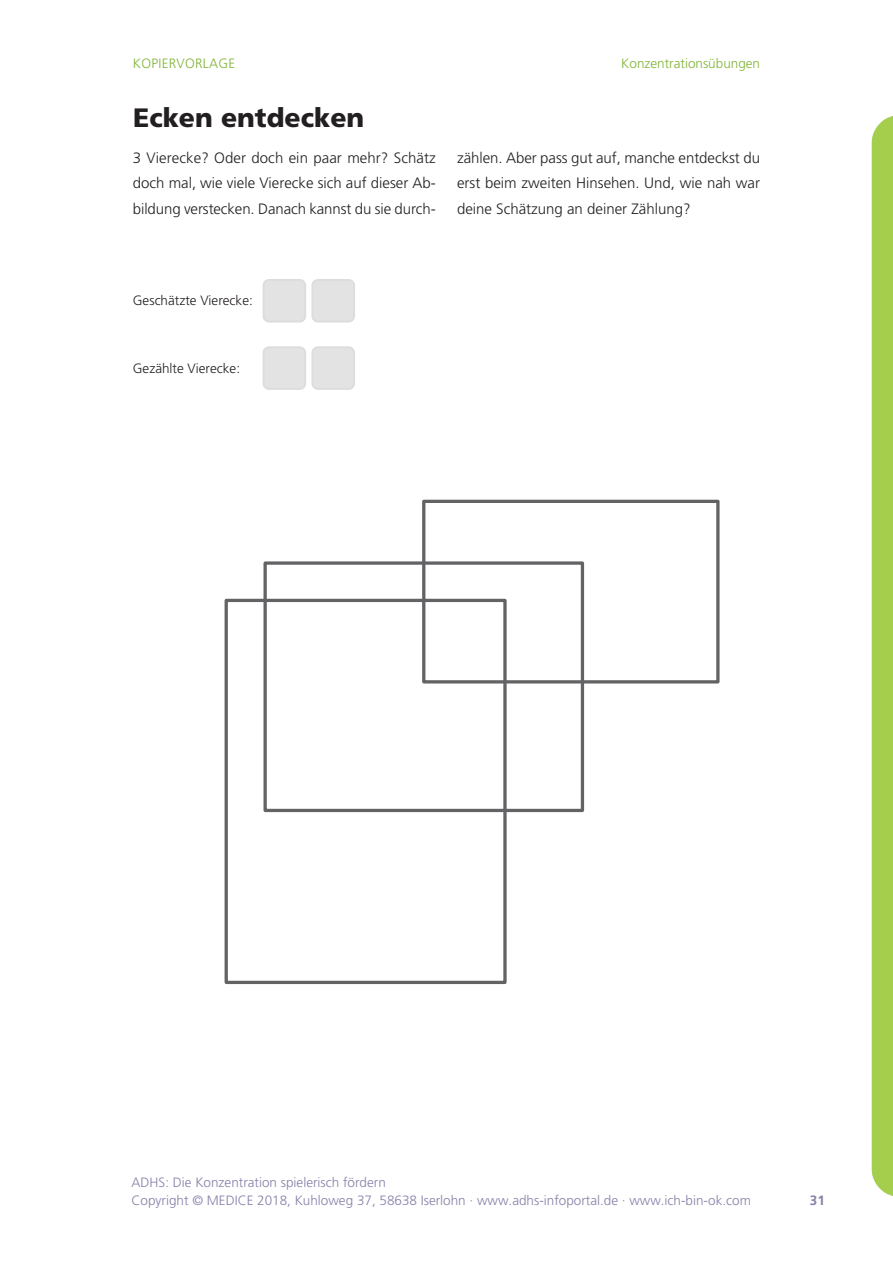
<style>
.page{position:relative;width:893px;height:1263px;background:#fff}
.page>*{position:absolute;margin:0;border:0;box-sizing:border-box;transform-origin:0 0}
.t1{font:900 26.55px "Frutiger";color:#231f20}
.t2{font:300 15px/25.5px "Frutiger";color:#231f20;text-align:justify}
.t3{font:300 13.5px/18px "Frutiger";color:#887fa9}
.t4{font:300 13.5px "Frutiger";color:#231f20}
.t5{font:300 13.5px "Frutiger";color:#81b437}
.t6{font:300 13.5px "Frutiger";letter-spacing:.02em;color:#81b437}
.t7{font:700 13.5px "Frutiger";color:#887fa9}
</style>
<div class="page">
<div style="left:872px;top:115px;width:21px;height:1081px;background:#a4ce4c"></div>
<div style="left:263px;top:561px;width:321px;height:251px;border:3px solid #636366"></div>
<div style="left:225px;top:599px;width:282px;height:385px;border:3px solid #636366"></div>
<div style="left:422px;top:500px;width:298px;height:183px;border:3px solid #636366"></div>
<div style="left:264px;top:280px;width:41px;height:42px;background:#e3e3e3;border-radius:6px"></div>
<div style="left:263px;top:279px;width:43px;height:44px;border:2px solid #dcdddf;border-radius:6px"></div>
<div style="left:312px;top:280px;width:42px;height:42px;background:#e3e3e3;border-radius:6px"></div>
<div style="left:311px;top:279px;width:44px;height:44px;border:2px solid #dcdddf;border-radius:6px"></div>
<div style="left:264px;top:347px;width:41px;height:42px;background:#e3e3e3;border-radius:6px"></div>
<div style="left:263px;top:346px;width:43px;height:44px;border:2px solid #dcdddf;border-radius:6px"></div>
<div style="left:312px;top:347px;width:42px;height:42px;background:#e3e3e3;border-radius:6px"></div>
<div style="left:311px;top:346px;width:44px;height:44px;border:2px solid #dcdddf;border-radius:6px"></div>
<p class="t6" style="left:133px;top:56px;width:104px">KOPIERVORLAGE</p>
<p class="t5" style="left:621px;top:56px;width:140px">Konzentrationsübungen</p>
<h1 class="t1" style="left:133px;top:102px;width:233px">Ecken entdecken</h1>
<p class="t2" style="left:133px;top:145px;width:304px">3 Vierecke? Oder doch ein paar mehr? Schätz doch mal, wie viele Vierecke sich auf dieser Ab&shy;bildung verstecken. Danach kannst du sie durch-</p>
<p class="t2" style="left:457px;top:145px;width:304px">zählen. Aber pass gut auf, manche entdeckst du erst beim zweiten Hinsehen. Und, wie nah war deine Schätzung an deiner Zählung?</p>
<p class="t4" style="left:133px;top:293px;width:121px">Geschätzte Vierecke:</p>
<p class="t4" style="left:133px;top:361px;width:109px">Gezählte Vierecke:</p>
<p class="t3" style="left:132px;top:1174px;width:621px">ADHS: Die Konzentration spielerisch fördern<br>Copyright © MEDICE 2018, Kuhloweg 37, 58638 Iserlohn · www.adhs-infoportal.de · www.ich-bin-ok.com</p>
<p class="t7" style="left:810px;top:1193px;width:17px">31</p>
</div>
